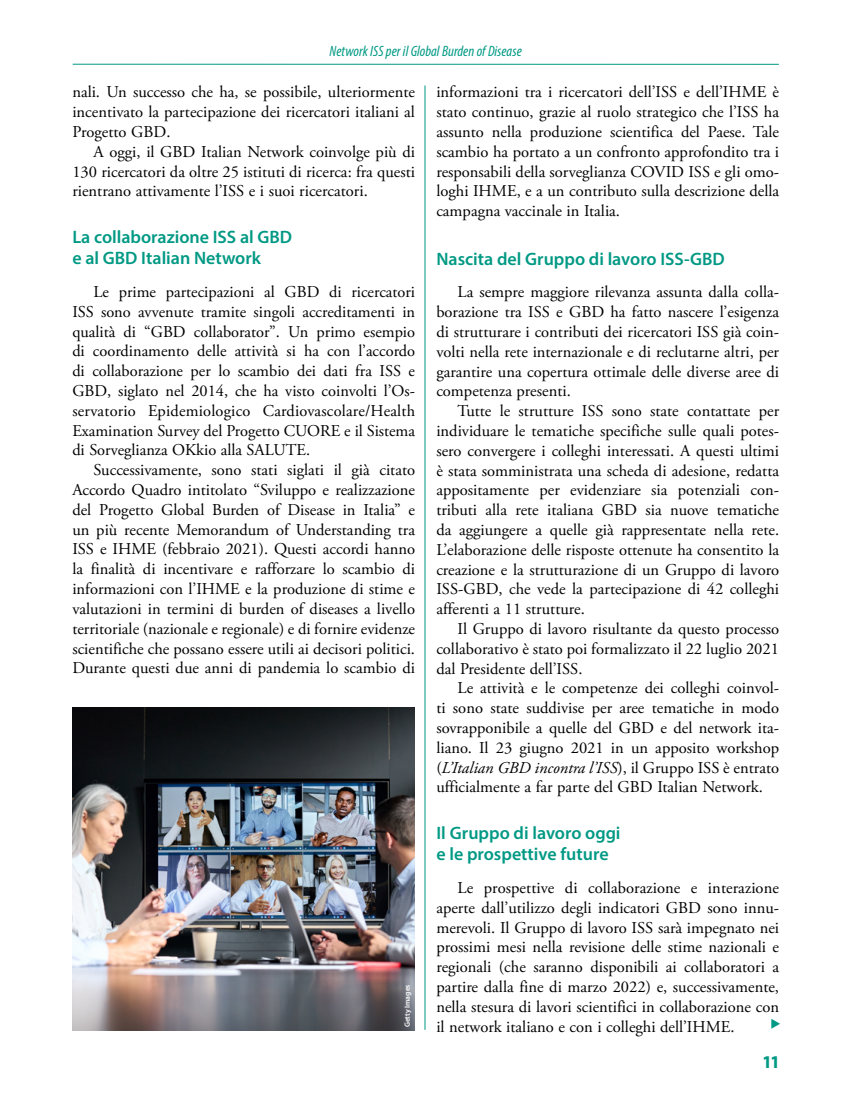
<style>
.page{position:relative;width:851px;height:1106px;background:#fff}
.page>*{position:absolute;margin:0;border:0;box-sizing:border-box;transform-origin:0 0}
.t1{font:600 18px/21.6px "Myriad Pro";color:#009984}
.t2{font:900 condensed 18px "Myriad Pro";color:#009984}
.t3{font:16.5px/19.8px "Adobe Garamond Pro";color:#000;text-align:justify}
.t4{font:italic condensed 15px "Myriad Pro";color:#009984}
.t5{font:600 7.5px "Myriad Pro";color:#fff}
.s1{font-style:italic}
</style>
<div class="page">
<hr style="left:424px;top:85px;width:1px;height:944px;background:#009984">
<img style="left:72px;top:707px;width:342px;height:323px">
<hr style="left:73px;top:64px;width:705px;height:1px;background:#009984">
<p class="t4" style="left:329px;top:42px;width:193px">Network ISS per il Global Burden of Disease</p>
<p class="t3" style="left:72px;top:83px;width:344px">nali. Un successo che ha, se possibile, ulteriormente incentivato la partecipazione dei ricercatori italiani al Progetto GBD.</p>
<p class="t3" style="left:72px;top:142px;width:344px;text-indent:21px">A oggi, il GBD Italian Network coinvolge più di 130 ricercatori da oltre 25 istituti di ricerca: fra questi rientrano attivamente l’ISS e i suoi ricercatori.</p>
<p class="t1" style="left:72px;top:225px;width:221px">La collaborazione ISS al GBD e al GBD Italian Network</p>
<p class="t3" style="left:72px;top:282px;width:344px;text-indent:21px">Le prime partecipazioni al GBD di ricercatori ISS sono avvenute tramite singoli accreditamenti in qualità di “GBD collaborator”. Un primo esempio di coordinamento delle attività si ha con l’accordo di collaborazione per lo scambio dei dati fra ISS e GBD, siglato nel 2014, che ha visto coinvolti l’Os&shy;servatorio Epidemiologico Cardiovascolare/Health Examination Survey del Progetto CUORE e il Sistema di Sorveglianza OKkio alla SALUTE.</p>
<p class="t3" style="left:72px;top:460px;width:344px;text-indent:21px">Successivamente, sono stati siglati il già citato Accordo Quadro intitolato “Sviluppo e realizzazione del Progetto Global Burden of Disease in Italia” e un più recente Memorandum of Understanding tra ISS e IHME (febbraio 2021). Questi accordi hanno la finalità di incentivare e rafforzare lo scambio di informazioni con l’IHME e la produzione di stime e valutazioni in termini di burden of diseases a livello territoriale (nazionale e regionale) e di fornire evidenze scientifiche che possano essere utili ai decisori politici.<br>Durante questi due anni di pandemia lo scambio di</p>
<p class="t5" style="left:402px;top:1027px;width:45px;rotate:-90deg">Getty Images</p>
<p class="t3" style="left:436px;top:83px;width:344px">informazioni tra i ricercatori dell’ISS e dell’IHME è stato continuo, grazie al ruolo strategico che l’ISS ha assunto nella produzione scientifica del Paese. Tale scambio ha portato a un confronto approfondito tra i responsabili della sorveglianza COVID ISS e gli omo&shy;loghi IHME, e a un contributo sulla descrizione della campagna vaccinale in Italia.</p>
<p class="t1" style="left:436px;top:247px;width:290px">Nascita del Gruppo di lavoro ISS-GBD</p>
<p class="t3" style="left:436px;top:283px;width:344px;text-indent:21px">La sempre maggiore rilevanza assunta dalla colla&shy;borazione tra ISS e GBD ha fatto nascere l’esigenza di strutturare i contributi dei ricercatori ISS già coin&shy;volti nella rete internazionale e di reclutarne altri, per garantire una copertura ottimale delle diverse aree di competenza presenti.</p>
<p class="t3" style="left:436px;top:401px;width:344px;text-indent:21px">Tutte le strutture ISS sono state contattate per individuare le tematiche specifiche sulle quali potes&shy;sero convergere i colleghi interessati. A questi ultimi è stata somministrata una scheda di adesione, redatta appositamente per evidenziare sia potenziali con&shy;tributi alla rete italiana GBD sia nuove tematiche da aggiungere a quelle già rappresentate nella rete.<br>L’elaborazione delle risposte ottenute ha consentito la creazione e la strutturazione di un Gruppo di lavoro ISS-GBD, che vede la partecipazione di 42 colleghi afferenti a 11 strutture.</p>
<p class="t3" style="left:436px;top:619px;width:344px;text-indent:21px">Il Gruppo di lavoro risultante da questo processo collaborativo è stato poi formalizzato il 22 luglio 2021 dal Presidente dell’ISS.</p>
<p class="t3" style="left:436px;top:679px;width:344px;text-indent:21px">Le attività e le competenze dei colleghi coinvol&shy;ti sono state suddivise per aree tematiche in modo sovrapponibile a quelle del GBD e del network ita&shy;liano. Il 23 giugno 2021 in un apposito workshop (<span class="s1">L’Italian GBD incontra l’ISS</span>), il Gruppo ISS è entrato ufficialmente a far parte del GBD Italian Network.</p>
<p class="t1" style="left:436px;top:821px;width:186px">Il Gruppo di lavoro oggi e le prospettive future</p>
<p class="t3" style="left:436px;top:878px;width:344px;text-indent:21px">Le prospettive di collaborazione e interazione aperte dall’utilizzo degli indicatori GBD sono innu&shy;merevoli. Il Gruppo di lavoro ISS sarà impegnato nei prossimi mesi nella revisione delle stime nazionali e regionali (che saranno disponibili ai collaboratori a partire dalla fine di marzo 2022) e, successivamente, nella stesura di lavori scientifici in collaborazione con il network italiano e con i colleghi dell’IHME.</p>
<p class="t2" style="left:763px;top:1052px;width:17px">11</p>
</div>
